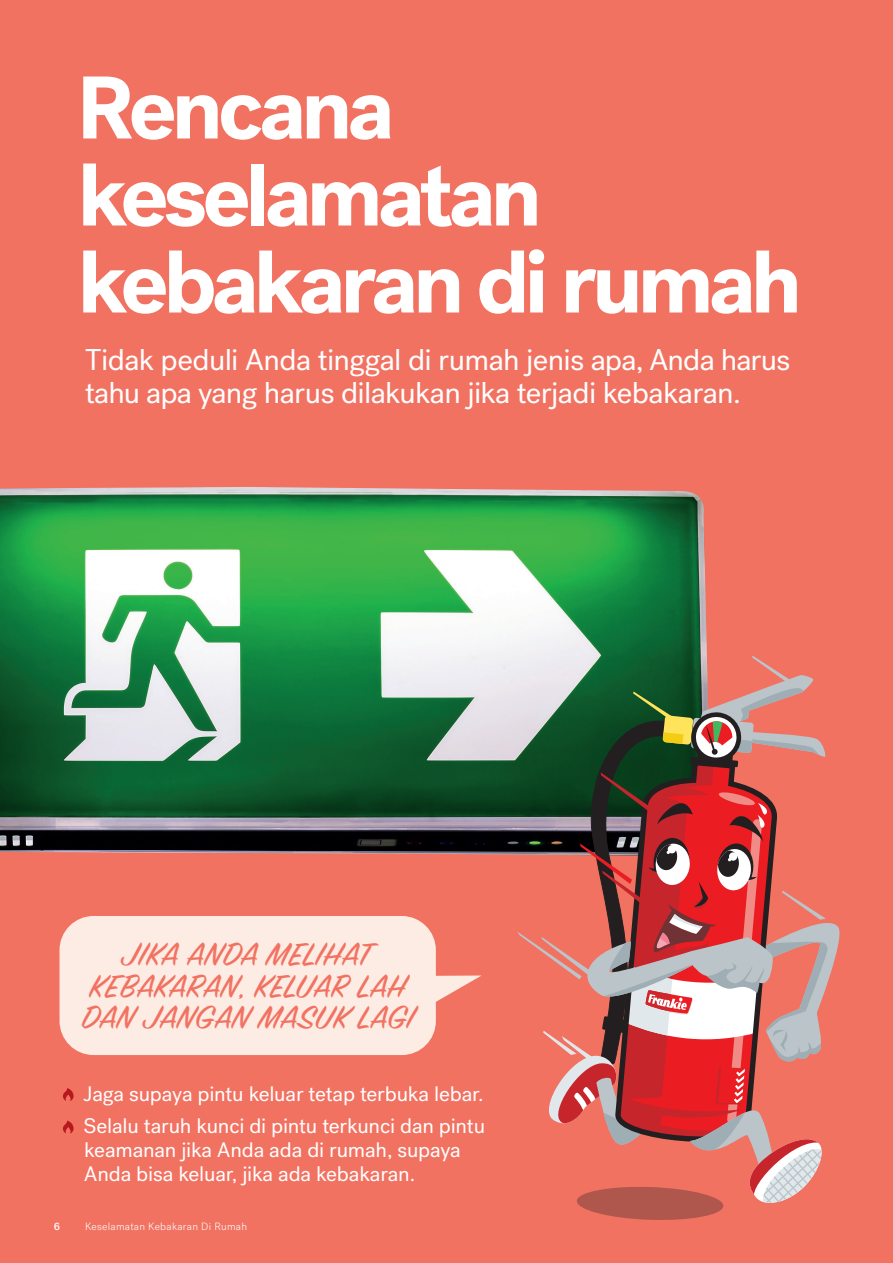
<style>
.page{position:relative;width:893px;height:1263px;background:#f27262}
.page>*{position:absolute;margin:0;border:0;box-sizing:border-box;transform-origin:0 0}
.t1{font:700 88.5px/87px "Post Grotesk";letter-spacing:-.055em;color:#fff}
.t2{font:36px/31.5px "Sign Painter House Script";color:#f27262;text-align:center;scale:1.08 1}
.t3{font:30px/33px "Post Grotesk";letter-spacing:-.025em;color:#fff}
.t4{font:21px/24px "Post Grotesk";letter-spacing:-.01em;color:#fff}
.t5{font:300 10.5px "Post Grotesk";letter-spacing:.03em;color:#fff}
.t6{font:500 10.5px "Post Grotesk";color:#fff}
</style>
<div class="page">
<img style="left:0;top:487px;width:707px;height:368px">
<svg style="left:436px;top:975px;width:46px;height:27px"></svg>
<div style="left:60px;top:916px;width:376px;height:139px;background:#fdece3;border-radius:34px"></div>
<svg style="left:517px;top:656px;width:323px;height:564px"></svg>
<svg style="left:63px;top:1088px;width:11px;height:13px"></svg>
<svg style="left:63px;top:1120px;width:11px;height:13px"></svg>
<p class="t1" style="left:77px;top:65px;width:727px">Rencana keselamatan kebakaran di rumah</p>
<p class="t3" style="left:85px;top:343px;width:707px">Tidak peduli Anda tinggal di rumah jenis apa, Anda harus tahu apa yang harus dilakukan jika terjadi kebakaran.</p>
<p class="t2" style="left:81px;top:942px;width:309px">JIKA ANDA MELIHAT<br>KEBAKARAN, KELUAR LAH<br>DAN JANGAN MASUK LAGI</p>
<p class="t4" style="left:83px;top:1082px;width:402px">Jaga supaya pintu keluar tetap terbuka lebar.</p>
<p class="t4" style="left:83px;top:1114px;width:403px">Selalu taruh kunci di pintu terkunci dan pintu keamanan jika Anda ada di rumah, supaya<br>Anda bisa keluar, jika ada kebakaran.</p>
<p class="t6" style="left:54px;top:1219px;width:8px">6</p>
<p class="t5" style="left:85px;top:1220px;width:164px">Keselamatan Kebakaran Di Rumah</p>
</div>
